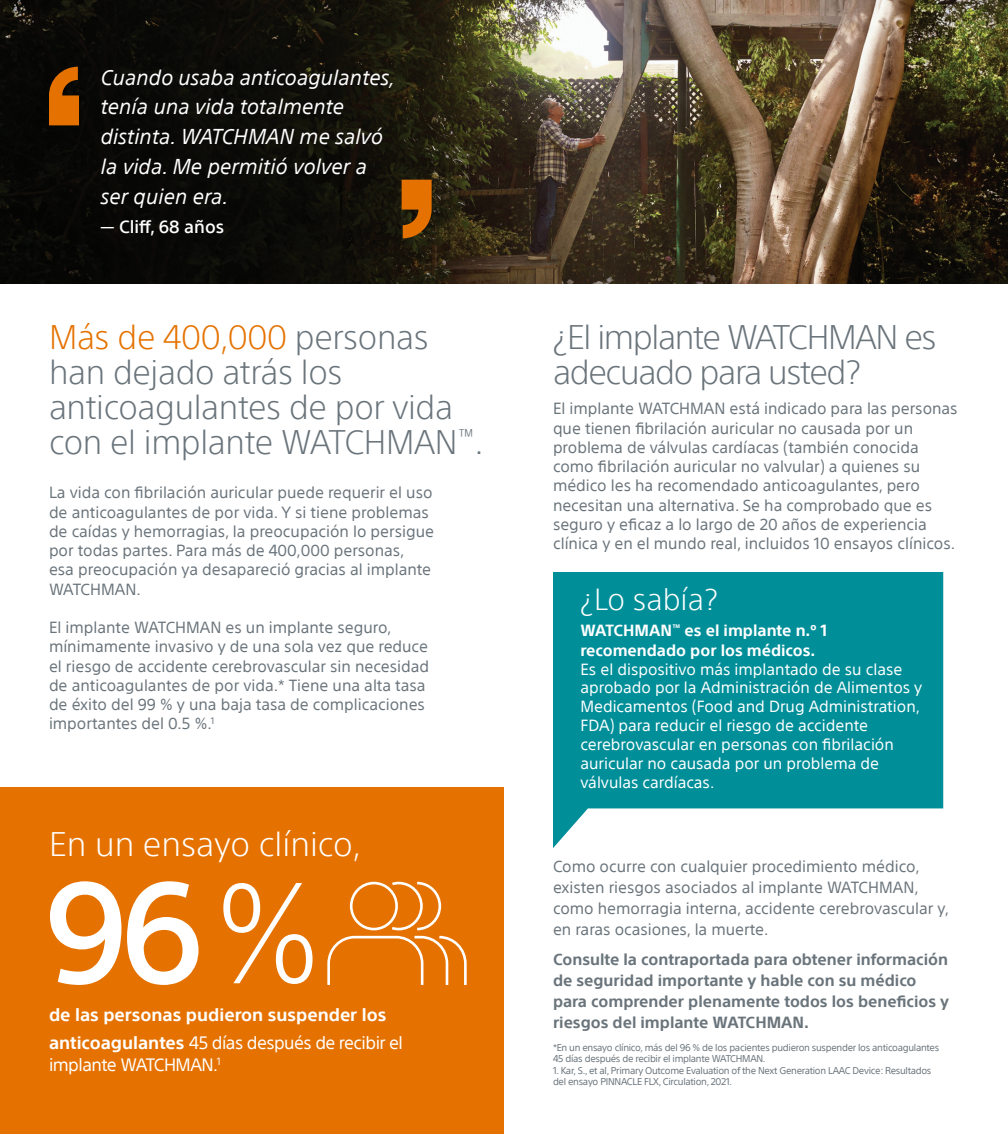
<style>
.page{position:relative;width:1008px;height:1134px;background:#fff}
.page>*{position:absolute;margin:0;border:0;box-sizing:border-box;transform-origin:0 0}
.Subhead{font:300 33.25px/35px "SST";letter-spacing:-.01em;color:#6a747b}
.Subhead-2{font:300 33.25px/35px "SST";letter-spacing:-.04em;color:#6a747b}
.t1{font:300 33.25px "SST";color:#fff}
.t2{font:300 29.75px "SST";color:#fff}
.t3{font:italic 21px/29.8px "SST";color:#fff}
.t4{font:700 17.5px/28px "SST";color:#fff}
.t5{font:17.5px "SST";letter-spacing:-.03em;color:#fff}
.t6{font:500 17.5px "SST";color:#fff}
.t7{font:15.75px/19.2px "SST";color:#6a747b}
.t8{font:15.75px/18.9px "SST";color:#fff}
.t9{font:700 15.75px/21px "SST";color:#6a747b}
.t10{font:700 15.75px/19.2px "SST";color:#fff}
.t11{font:9.62px/11.4px "SST";letter-spacing:-.03em;color:#6a747b}
.s1{color:#e57200}
.s2{font-weight:400}
</style>
<div class="page">
<img style="left:0;top:0;width:1008px;height:284px">
<svg style="left:49px;top:67px;width:30px;height:58px;background:#b25a01"></svg>
<svg style="left:402px;top:180px;width:30px;height:58px;background:#b75e03"></svg>
<div style="left:0;top:788px;width:504px;height:346px;background:#e57200"></div>
<svg style="left:50px;top:881px;width:71px;height:104px"></svg>
<svg style="left:127px;top:881px;width:72px;height:104px"></svg>
<svg style="left:223px;top:883px;width:90px;height:101px"></svg>
<svg style="left:327px;top:881px;width:140px;height:104px"></svg>
<svg style="left:553px;top:572px;width:390px;height:276px;background:#219da6"></svg>
<p class="t3" style="left:101px;top:62px;width:296px">Cuando usaba anticoagulantes, tenía una vida totalmente distinta. WATCHMAN me salvó la vida. Me permitió volver a ser quien era.</p>
<p class="t6" style="left:101px;top:217px;width:125px">— Cliff, 68 años</p>
<p class="Subhead" style="left:49px;top:319px;width:436px"><span class="s1">Más de 400,000</span> personas han dejado atrás los anticoagulantes de por vida con el implante WATCHMAN<sup>™</sup>.</p>
<p class="t7" style="left:49px;top:483px;width:387px">La vida con fibrilación auricular puede requerir el uso de anticoagulantes de por vida. Y si tiene problemas de caídas y hemorragias, la preocupación lo persigue por todas partes. Para más de 400,000 personas,<br>esa preocupación ya desapareció gracias al implante WATCHMAN.</p>
<p class="t7" style="left:49px;top:618px;width:382px">El implante WATCHMAN es un implante seguro, mínimamente invasivo y de una sola vez que reduce el riesgo de accidente cerebrovascular sin necesidad de anticoagulantes de por vida.* Tiene una alta tasa de éxito del 99 % y una baja tasa de complicaciones importantes del 0.5 %.<sup>1</sup></p>
<p class="t1" style="left:49px;top:825px;width:314px">En un ensayo clínico,</p>
<p class="t4" style="left:49px;top:1000px;width:356px">de las personas pudieron suspender los anticoagulantes <span class="s2">45 días después de recibir el</span></p>
<p class="t5" style="left:49px;top:1055px;width:173px">implante WATCHMAN.<sup>1</sup></p>
<p class="Subhead-2" style="left:553px;top:319px;width:385px">¿El implante WATCHMAN es adecuado para usted?</p>
<p class="t7" style="left:553px;top:399px;width:406px">El implante WATCHMAN está indicado para las personas que tienen fibrilación auricular no causada por un problema de válvulas cardíacas (también conocida como fibrilación auricular no valvular) a quienes su médico les ha recomendado anticoagulantes, pero necesitan una alternativa. Se ha comprobado que es seguro y eficaz a lo largo de 20 años de experiencia clínica y en el mundo real, incluidos 10 ensayos clínicos.</p>
<p class="t2" style="left:580px;top:582px;width:139px">¿Lo sabía?</p>
<p class="t10" style="left:580px;top:621px;width:249px">WATCHMAN<sup>™</sup> es el implante n.º 1 recomendado por los médicos.</p>
<p class="t8" style="left:580px;top:659px;width:343px">Es el dispositivo más implantado de su clase aprobado por la Administración de Alimentos y Medicamentos (Food and Drug Administration, FDA) para reducir el riesgo de accidente cerebrovascular en personas con fibrilación auricular no causada por un problema de válvulas cardíacas.</p>
<p class="t7" style="left:553px;top:856px;width:398px;line-height:21px">Como ocurre con cualquier procedimiento médico, existen riesgos asociados al implante WATCHMAN, como hemorragia interna, accidente cerebrovascular y, en raras ocasiones, la muerte.</p>
<p class="t9" style="left:553px;top:949px;width:398px">Consulte la contraportada para obtener información de seguridad importante y hable con su médico para comprender plenamente todos los beneficios y riesgos del implante WATCHMAN.</p>
<p class="t11" style="left:553px;top:1042px;width:388px">*En un ensayo clínico, más del 96 % de los pacientes pudieron suspender los anticoagulantes<br>45 días después de recibir el implante WATCHMAN.</p>
<p class="t11" style="left:553px;top:1064px;width:380px">1. Kar, S., et al, Primary Outcome Evaluation of the Next Generation LAAC Device: Resultados del ensayo PINNACLE FLX, Circulation, 2021.</p>
</div>
